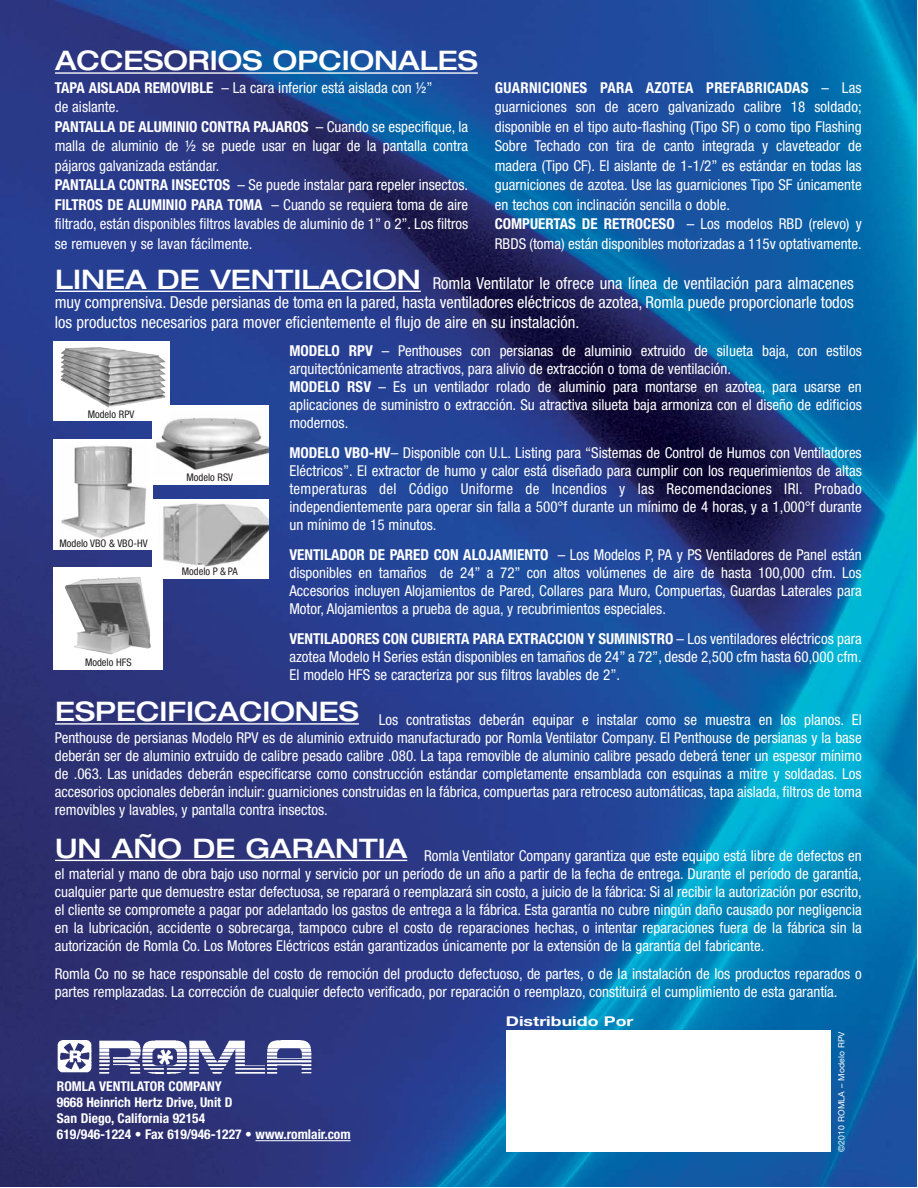
<style>
.page{position:relative;width:918px;height:1188px;background:#fff}
.page>*{position:absolute;margin:0;border:0;box-sizing:border-box;transform-origin:0 0}
.t1{font:500 expanded 27px "Helvetica Neue";color:#fff}
.t2{font:condensed 16.5px/19.8px "Helvetica Neue";color:#fff;text-align:justify}
.t3{font:condensed 15px/18px "Helvetica Neue";color:#fff;text-align:justify}
.t4{font:700 condensed 13.5px/16.2px "Helvetica Neue";color:#fff}
.t5{font:700 13.5px "Helvetica Neue";color:#fff;scale:1.31 1}
.t6{font:condensed 10.5px "Helvetica Neue";color:#231f20}
.t7{font:8.7px "Helvetica Neue";letter-spacing:.015em;color:#fff}
.s1{font-weight:700}
</style>
<div class="page">
<img style="left:0;top:0;width:916px;height:1186px">
<div style="left:507px;top:1030px;width:324px;height:121px;background:#fff"></div>
<img style="left:100px;top:1039px;width:213px;height:36px">
<img style="left:57px;top:1039px;width:36px;height:36px">
<hr style="left:256px;top:1140px;width:95px;height:1px;background:#fff">
<hr style="left:55px;top:72px;width:423px;height:2px;background:#fff">
<hr style="left:55px;top:291px;width:366px;height:1px;background:#fff">
<div style="left:53px;top:567px;width:110px;height:103px;background:#fff"></div>
<img style="left:65px;top:577px;width:86px;height:77px">
<div style="left:152px;top:499px;width:116px;height:79px;background:#fff"></div>
<img style="left:163px;top:503px;width:105px;height:64px">
<div style="left:152px;top:405px;width:116px;height:80px;background:#fff"></div>
<img style="left:156px;top:417px;width:112px;height:53px">
<div style="left:53px;top:342px;width:116px;height:79px;background:#fff"></div>
<img style="left:60px;top:347px;width:106px;height:60px">
<div style="left:53px;top:439px;width:99px;height:111px;background:#fff"></div>
<img style="left:61px;top:446px;width:86px;height:92px">
<hr style="left:55px;top:860px;width:352px;height:1px;background:#fff">
<hr style="left:55px;top:723px;width:304px;height:2px;background:#fff">
<h1 class="t1" style="left:55px;top:51px;width:424px">ACCESORIOS OPCIONALES</h1>
<p class="t3" style="left:55px;top:79px;width:415px;line-height:19.5px;text-align:left"><span class="s1">TAPA AISLADA REMOVIBLE</span> – La cara inferior está aislada con ½”<br>de aislante.<br><span class="s1">PANTALLA DE ALUMINIO CONTRA PAJAROS</span> – Cuando se especifique, la malla de aluminio de ½ se puede usar en lugar de la pantalla contra pájaros galvanizada estándar.<br><span class="s1">PANTALLA CONTRA INSECTOS</span> – Se puede instalar para repeler insectos.<br><span class="s1">FILTROS DE ALUMINIO PARA TOMA</span> – Cuando se requiera toma de aire filtrado, están disponibles filtros lavables de aluminio de 1” o 2”. Los filtros se remueven y se lavan fácilmente.</p>
<p class="t3" style="left:495px;top:79px;width:368px;line-height:19.5px;text-align:left"><span class="s1">GUARNICIONES PARA AZOTEA PREFABRICADAS</span> – Las guarniciones son de acero galvanizado calibre 18 soldado; disponible en el tipo auto-flashing (Tipo SF) o como tipo Flashing Sobre Techado con tira de canto integrada y claveteador de madera (Tipo CF). El aislante de 1-1/2” es estándar en todas las guarniciones de azotea. Use las guarniciones Tipo SF únicamente en techos con inclinación sencilla o doble.<br><span class="s1">COMPUERTAS DE RETROCESO</span> – Los modelos RBD (relevo) y RBDS (toma) están disponibles motorizadas a 115v optativamente.</p>
<h1 class="t1" style="left:55px;top:269px;width:367px">LINEA DE VENTILACION</h1>
<p class="t2" style="left:55px;top:274px;width:801px;text-indent:378px">Romla Ventilator le ofrece una línea de ventilación para almacenes muy comprensiva. Desde persianas de toma en la pared, hasta ventiladores eléctricos de azotea, Romla puede proporcionarle todos los productos necesarios para mover eficientemente el flujo de aire en su instalación.</p>
<p class="t6" style="left:88px;top:410px;width:48px">Modelo RPV</p>
<p class="t6" style="left:59px;top:539px;width:90px">Modelo VBO &amp; VBO-HV</p>
<p class="t6" style="left:85px;top:658px;width:48px">Modelo HFS</p>
<p class="t6" style="left:186px;top:474px;width:48px">Modelo RSV</p>
<p class="t6" style="left:182px;top:568px;width:57px">Modelo P &amp; PA</p>
<p class="t3" style="left:289px;top:343px;width:574px;text-align:left"><span class="s1">MODELO RPV</span> – Penthouses con persianas de aluminio extruido de silueta baja, con estilos arquitectónicamente atractivos, para alivio de extracción o toma de ventilación.<br><span class="s1">MODELO RSV</span> – Es un ventilador rolado de aluminio para montarse en azotea, para usarse en aplicaciones de suministro o extracción. Su atractiva silueta baja armoniza con el diseño de edificios modernos.</p>
<p class="t3" style="left:289px;top:445px;width:574px"><span class="s1">MODELO VBO-HV</span>– Disponible con U.L. Listing para “Sistemas de Control de Humos con Ventiladores Eléctricos”. El extractor de humo y calor está diseñado para cumplir con los requerimientos de altas temperaturas del Código Uniforme de Incendios y las Recomendaciones IRI. Probado independientemente para operar sin falla a 500°f durante un mínimo de 4 horas, y a 1,000°f durante un mínimo de 15 minutos.</p>
<p class="t3" style="left:289px;top:547px;width:574px"><span class="s1">VENTILADOR DE PARED CON ALOJAMIENTO</span> – Los Modelos P, PA y PS Ventiladores de Panel están disponibles en tamaños de 24” a 72” con altos volúmenes de aire de hasta 100,000 cfm. Los Accesorios incluyen Alojamientos de Pared, Collares para Muro, Compuertas, Guardas Laterales para Motor, Alojamientos a prueba de agua, y recubrimientos especiales.</p>
<p class="t3" style="left:289px;top:631px;width:574px"><span class="s1">VENTILADORES CON CUBIERTA PARA EXTRACCION Y SUMINISTRO</span> – Los ventiladores eléctricos para azotea Modelo H Series están disponibles en tamaños de 24” a 72”, desde 2,500 cfm hasta 60,000 cfm.<br>El modelo HFS se caracteriza por sus filtros lavables de 2”.</p>
<h1 class="t1" style="left:55px;top:701px;width:305px">ESPECIFICACIONES</h1>
<p class="t3" style="left:55px;top:712px;width:809px;text-indent:324px">Los contratistas deberán equipar e instalar como se muestra en los planos. El Penthouse de persianas Modelo RPV es de aluminio extruido manufacturado por Romla Ventilator Company. El Penthouse de persianas y la base deberán ser de aluminio extruido de calibre pesado calibre .080. La tapa removible de aluminio calibre pesado deberá tener un espesor mínimo de .063. Las unidades deberán especificarse como construcción estándar completamente ensamblada con esquinas a mitre y soldadas. Los accesorios opcionales deberán incluir: guarniciones construidas en la fábrica, compuertas para retroceso automáticas, tapa aislada, filtros de toma removibles y lavables, y pantalla contra insectos.</p>
<h1 class="t1" style="left:55px;top:838px;width:354px">UN AÑO DE GARANTIA</h1>
<p class="t3" style="left:55px;top:848px;width:809px;text-indent:369px">Romla Ventilator Company garantiza que este equipo está libre de defectos en el material y mano de obra bajo uso normal y servicio por un período de un año a partir de la fecha de entrega. Durante el período de garantía, cualquier parte que demuestre estar defectuosa, se reparará o reemplazará sin costo, a juicio de la fábrica: Si al recibir la autorización por escrito, el cliente se compromete a pagar por adelantado los gastos de entrega a la fábrica. Esta garantía no cubre ningún daño causado por negligencia en la lubricación, accidente o sobrecarga, tampoco cubre el costo de reparaciones hechas, o intentar reparaciones fuera de la fábrica sin la autorización de Romla Co. Los Motores Eléctricos están garantizados únicamente por la extensión de la garantía del fabricante.</p>
<p class="t3" style="left:55px;top:966px;width:809px">Romla Co no se hace responsable del costo de remoción del producto defectuoso, de partes, o de la instalación de los productos reparados o partes remplazadas. La corrección de cualquier defecto verificado, por reparación o reemplazo, constituirá el cumplimiento de esta garantía.</p>
<p class="t4" style="left:57px;top:1079px;width:295px">ROMLA VENTILATOR COMPANY<br>9668 Heinrich Hertz Drive, Unit D<br>San Diego, California 92154<br>619/946-1224 • Fax 619/946-1227 • www.romlair.com</p>
<p class="t5" style="left:506px;top:1016px;width:99px">Distribuido Por</p>
<p class="t7" style="left:837px;top:1152px;width:122px;rotate:-90deg">©2010 ROMLA – Modelo RPV</p>
</div>
